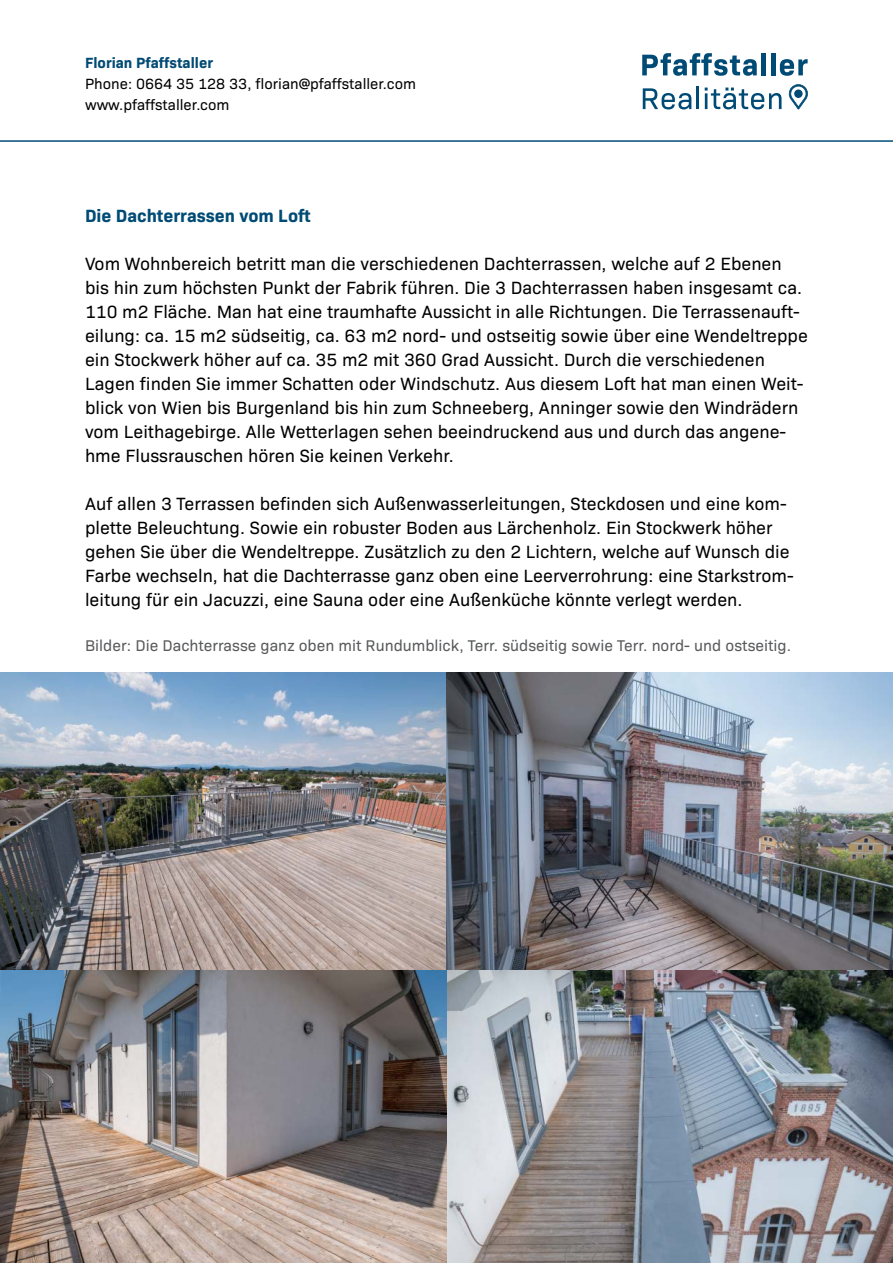
<style>
.page{position:relative;width:893px;height:1263px;background:#fff}
.page>*{position:absolute;margin:0;border:0;box-sizing:border-box;transform-origin:0 0}
.t1{font:18px/24px "Bio Sans";color:#000}
.t2{font:700 18px "Bio Sans";color:#004b75}
.t3{font:15.75px "Bio Sans";color:#58595b}
.t4{font:15px/21px "Bio Sans";color:#000}
.t5{font:700 15px "Bio Sans";color:#004b75}
</style>
<div class="page">
<svg style="left:642px;top:53px;width:115px;height:23px"></svg>
<div style="left:761px;top:53px;width:5px;height:22px;background:#004b75"></div>
<hr style="left:771px;top:53px;width:4px;height:22px;background:#004b75">
<svg style="left:780px;top:59px;width:28px;height:17px"></svg>
<svg style="left:643px;top:88px;width:48px;height:21px"></svg>
<hr style="left:697px;top:87px;width:2px;height:22px;background:#004b75">
<svg style="left:705px;top:88px;width:76px;height:21px"></svg>
<svg style="left:788px;top:84px;width:20px;height:25px"></svg>
<hr style="left:0;top:140px;width:893px;height:2px;background:#004b75">
<img style="left:0;top:673px;width:893px;height:590px">
<p class="t5" style="left:85px;top:51px;width:129px">Florian Pfaffstaller</p>
<p class="t4" style="left:85px;top:72px;width:333px">Phone: 0664 35 128 33, florian@pfaffstaller.com www.pfaffstaller.com</p>
<p class="t2" style="left:85px;top:202px;width:227px">Die Dachterrassen vom Loft</p>
<p class="t1" style="left:85px;top:251px;width:724px">Vom Wohnbereich betritt man die verschiedenen Dachterrassen, welche auf 2 Ebenen bis hin zum höchsten Punkt der Fabrik führen. Die 3 Dachterrassen haben insgesamt ca.<br>110 m2 Fläche. Man hat eine traumhafte Aussicht in alle Richtungen. Die Terrassenauft&shy;eilung: ca. 15 m2 südseitig, ca. 63 m2 nord- und ostseitig sowie über eine Wendeltreppe ein Stockwerk höher auf ca. 35 m2 mit 360 Grad Aussicht. Durch die verschiedenen Lagen finden Sie immer Schatten oder Windschutz. Aus diesem Loft hat man einen Weit&shy;blick von Wien bis Burgenland bis hin zum Schneeberg, Anninger sowie den Windrädern vom Leithagebirge. Alle Wetterlagen sehen beeindruckend aus und durch das angene&shy;hme Flussrauschen hören Sie keinen Verkehr.</p>
<p class="t1" style="left:85px;top:490px;width:710px">Auf allen 3 Terrassen befinden sich Außenwasserleitungen, Steckdosen und eine kom&shy;plette Beleuchtung. Sowie ein robuster Boden aus Lärchenholz. Ein Stockwerk höher gehen Sie über die Wendeltreppe. Zusätzlich zu den 2 Lichtern, welche auf Wunsch die Farbe wechseln, hat die Dachterrasse ganz oben eine Leerverrohrung: eine Starkstrom&shy;leitung für ein Jacuzzi, eine Sauna oder eine Außenküche könnte verlegt werden.</p>
<p class="t3" style="left:85px;top:633px;width:708px">Bilder: Die Dachterrasse ganz oben mit Rundumblick, Terr. südseitig sowie Terr. nord- und ostseitig.</p>
</div>
